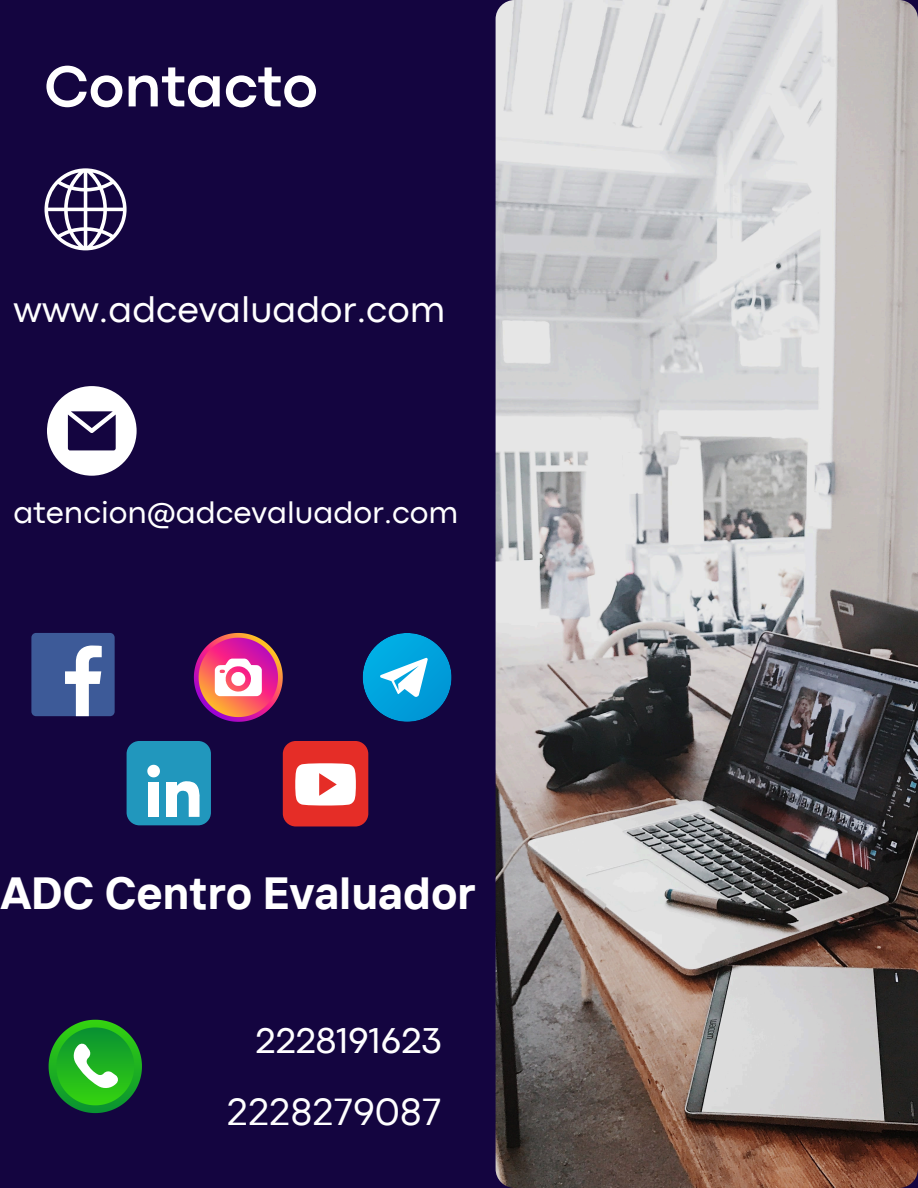
<style>
.page{position:relative;width:918px;height:1188px;background:#140540}
.page>*{position:absolute;margin:0;border:0;box-sizing:border-box;transform-origin:0 0}
.t1{font:700 60px "Codec Pro";color:#fff}
.t2{font:700 45px "TT Interphases";color:#fff}
.t3{font:37.5px "Codec Pro";color:#fff}
.t4{font:37.5px "TT Interphases";color:#fff}
.t5{font:31.5px "Codec Pro";color:#fff}
</style>
<div class="page">
<img style="left:496px;top:0;width:422px;height:1188px;border-radius:19px">
<svg style="left:45px;top:168px;width:82px;height:82px"></svg>
<svg style="left:47px;top:386px;width:90px;height:90px"></svg>
<div style="left:31px;top:633px;width:84px;height:83px;background:#3d5a98;border-radius:5px"></div>
<svg style="left:65px;top:646px;width:37px;height:70px"></svg>
<svg style="left:194px;top:633px;width:89px;height:89px"></svg>
<div style="left:127px;top:741px;width:84px;height:84px;background:#2197bd;border-radius:13px"></div>
<svg style="left:147px;top:765px;width:13px;height:12px"></svg>
<div style="left:148px;top:782px;width:11px;height:35px;background:#fff"></div>
<div style="left:166px;top:782px;width:10px;height:35px;background:#fff"></div>
<svg style="left:176px;top:781px;width:24px;height:36px"></svg>
<div style="left:283px;top:741px;width:85px;height:85px;background:#e52d27;border-radius:13px"></div>
<svg style="left:295px;top:763px;width:61px;height:43px;background:#fbdfde"></svg>
<svg style="left:363px;top:633px;width:89px;height:89px"></svg>
<svg style="left:49px;top:1020px;width:93px;height:93px"></svg>
<h3 class="t1" style="left:45px;top:65px;width:275px">Contacto</h3>
<h1 class="t3" style="left:14px;top:296px;width:433px">www.adcevaluador.com</h1>
<p class="t5" style="left:14px;top:501px;width:447px">atencion@adcevaluador.com</p>
<p class="t2" style="left:1px;top:864px;width:477px">ADC Centro Evaluador</p>
<p class="t3" style="left:256px;top:1027px;width:187px">2228191623</p>
<p class="t4" style="left:227px;top:1087px;width:216px">2228279087</p>
</div>
